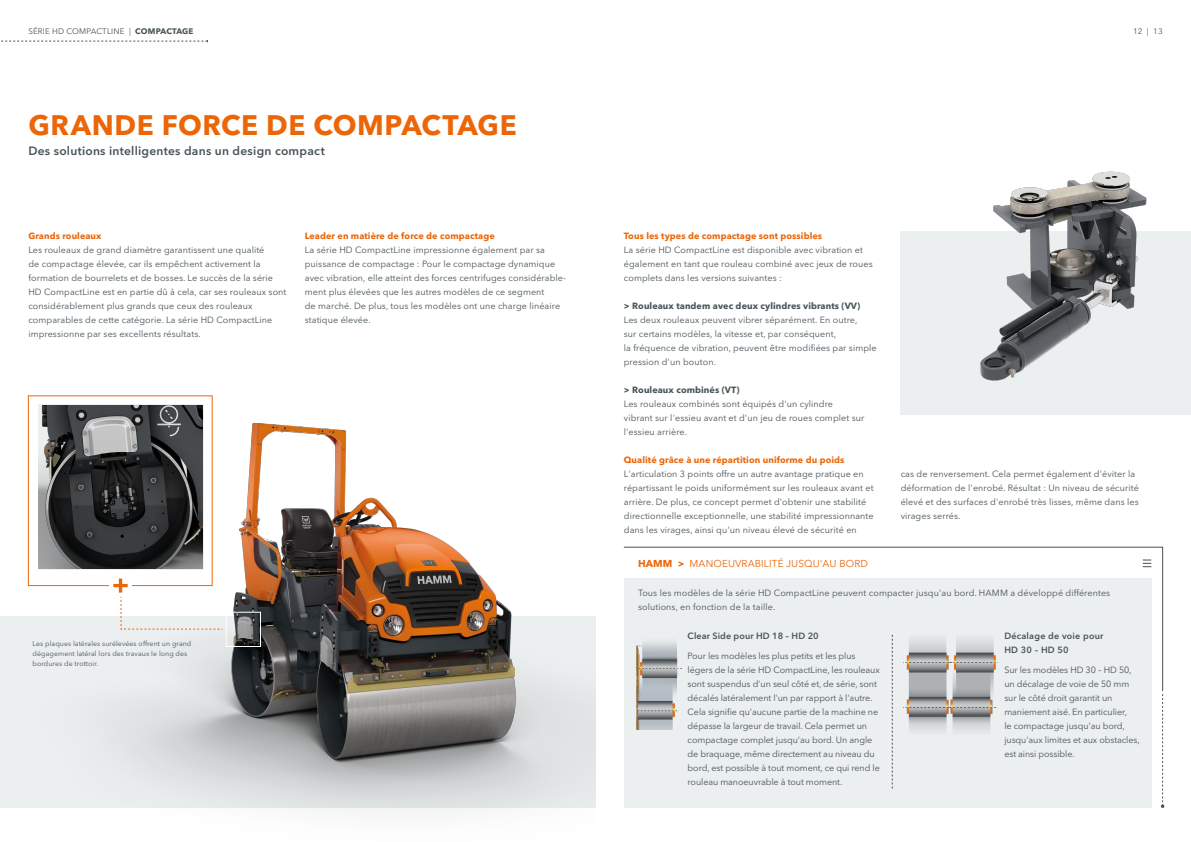
<style>
.page{position:relative;width:1191px;height:842px;background:#fff}
.page>*{position:absolute;margin:0;border:0;box-sizing:border-box;transform-origin:0 0}
.t1{font:700 28px "Avenir Next LT Pro";letter-spacing:.02em;color:#ec6608}
.t2{font:600 12px "Avenir Next LT Pro";letter-spacing:.02em;color:#485358}
.t3{font:10px "Avenir Next LT Pro";letter-spacing:.01em;color:#ec6608}
.t4{font:9px/14px "Avenir Next LT Pro";letter-spacing:.01em;color:#485358}
.t5{font:9px/14px "Avenir Next LT Pro";letter-spacing:-.01em;color:#485358}
.t6{font:700 9px "Avenir Next LT Pro";letter-spacing:.01em;color:#ec6608}
.t7{font:700 9px "Avenir Next LT Pro";letter-spacing:.01em;color:#485358}
.t8{font:600 9px/14px "Avenir Next LT Pro";letter-spacing:.025em;color:#485358}
.t9{font:8px "Avenir Next LT Pro";letter-spacing:.02em;color:#485358}
.t10{font:7px/10px "Avenir Next LT Pro";letter-spacing:.01em;color:#485358}
.s1{font-weight:700}
</style>
<div class="page">
<div style="left:0;top:617px;width:595px;height:191px;background:#eceff0"></div>
<svg style="left:28px;top:395px;width:8px;height:222px"></svg>
<div style="left:900px;top:231px;width:291px;height:184px;background:#eceff0"></div>
<img style="left:980px;top:171px;width:167px;height:210px">
<img style="left:36px;top:395px;width:559px;height:417px">
<div style="left:226px;top:612px;width:35px;height:35px;border:1px solid #fff"></div>
<div style="left:624px;top:578px;width:527px;height:230px;background:#eceff0"></div>
<svg style="left:623px;top:547px;width:540px;height:144px"></svg>
<svg style="left:1160px;top:694px;width:4px;height:114px"></svg>
<svg style="left:1142px;top:560px;width:9px;height:7px"></svg>
<svg style="left:1px;top:40px;width:207px;height:2px"></svg>
<svg style="left:892px;top:635px;width:1px;height:153px"></svg>
<img style="left:904px;top:636px;width:42px;height:95px">
<img style="left:946px;top:636px;width:51px;height:95px">
<img style="left:637px;top:636px;width:82px;height:93px">
<p class="t9" style="left:28px;top:27px;width:166px">SÉRIE HD COMPACTLINE | <span class="s1">COMPACTAGE</span></p>
<p class="t9" style="left:1133px;top:27px;width:31px">12 | 13</p>
<h1 class="t1" style="left:28px;top:108px;width:490px">GRANDE FORCE DE COMPACTAGE</h1>
<h2 class="t2" style="left:28px;top:143px;width:298px">Des solutions intelligentes dans un design compact</h2>
<p class="t6" style="left:28px;top:230px;width:75px">Grands rouleaux</p>
<p class="t4" style="left:28px;top:243px;width:259px">Les rouleaux de grand diamètre garantissent une qualité<br>de compactage élevée, car ils empêchent activement la formation de bourrelets et de bosses. Le succès de la série HD CompactLine est en partie dû à cela, car ses rouleaux sont considérablement plus grands que ceux des rouleaux comparables de cette catégorie. La série HD CompactLine impressionne par ses excellents résultats.</p>
<p class="t6" style="left:305px;top:230px;width:191px">Leader en matière de force de compactage</p>
<p class="t4" style="left:305px;top:243px;width:263px">La série HD CompactLine impressionne également par sa puissance de compactage : Pour le compactage dynamique avec vibration, elle atteint des forces centrifuges considérable&shy;ment plus élevées que les autres modèles de ce segment<br>de marché. De plus, tous les modèles ont une charge linéaire statique élevée.</p>
<p class="t10" style="left:33px;top:639px;width:160px">Les plaques latérales surélevées offrent un grand dégagement latéral lors des travaux le long des bordures de trottoir.</p>
<p class="t6" style="left:624px;top:230px;width:200px">Tous les types de compactage sont possibles</p>
<p class="t4" style="left:624px;top:243px;width:250px">La série HD CompactLine est disponible avec vibration et également en tant que rouleau combiné avec jeux de roues complets dans les versions suivantes :</p>
<p class="t7" style="left:624px;top:300px;width:238px">&gt; Rouleaux tandem avec deux cylindres vibrants (VV)</p>
<p class="t4" style="left:624px;top:313px;width:254px">Les deux rouleaux peuvent vibrer séparément. En outre,<br>sur certains modèles, la vitesse et, par conséquent,<br>la fréquence de vibration, peuvent être modifiées par simple pression d'un bouton.</p>
<p class="t7" style="left:624px;top:384px;width:117px">&gt; Rouleaux combinés (VT)</p>
<p class="t4" style="left:624px;top:397px;width:242px">Les rouleaux combinés sont équipés d'un cylindre<br>vibrant sur l'essieu avant et d'un jeu de roues complet sur l'essieu arrière.</p>
<p class="t6" style="left:624px;top:454px;width:222px">Qualité grâce à une répartition uniforme du poids</p>
<p class="t4" style="left:624px;top:467px;width:251px">L'articulation 3 points offre un autre avantage pratique en répartissant le poids uniformément sur les rouleaux avant et arrière. De plus, ce concept permet d'obtenir une stabilité directionnelle exceptionnelle, une stabilité impressionnante dans les virages, ainsi qu'un niveau élevé de sécurité en</p>
<p class="t3" style="left:638px;top:558px;width:231px"><span class="s1">HAMM &gt;</span> MANOEUVRABILITÉ JUSQU'AU BORD</p>
<p class="t4" style="left:900px;top:467px;width:240px">cas de renversement. Cela permet également d'éviter la déformation de l'enrobé. Résultat : Un niveau de sécurité élevé et des surfaces d'enrobé très lisses, même dans les virages serrés.</p>
<p class="t4" style="left:638px;top:585px;width:474px">Tous les modèles de la série HD CompactLine peuvent compacter jusqu'au bord. HAMM a développé différentes solutions, en fonction de la taille.</p>
<p class="t8" style="left:687px;top:629px;width:133px">Clear Side pour HD 18 – HD 20</p>
<p class="t5" style="left:687px;top:648px;width:194px">Pour les modèles les plus petits et les plus légers de la série HD CompactLine, les rouleaux sont suspendus d'un seul côté et, de série, sont décalés latéralement l'un par rapport à l'autre.<br>Cela signifie qu'aucune partie de la machine ne dépasse la largeur de travail. Cela permet un compactage complet jusqu'au bord. Un angle de braquage, même directement au niveau du bord, est possible à tout moment, ce qui rend le rouleau manoeuvrable à tout moment.</p>
<p class="t8" style="left:1004px;top:629px;width:101px">Décalage de voie pour<br>HD 30 – HD 50</p>
<p class="t5" style="left:1004px;top:662px;width:137px">Sur les modèles HD 30 – HD 50, un décalage de voie de 50 mm sur le côté droit garantit un maniement aisé. En particulier,<br>le compactage jusqu'au bord, jusqu'aux limites et aux obstacles, est ainsi possible.</p>
</div>
